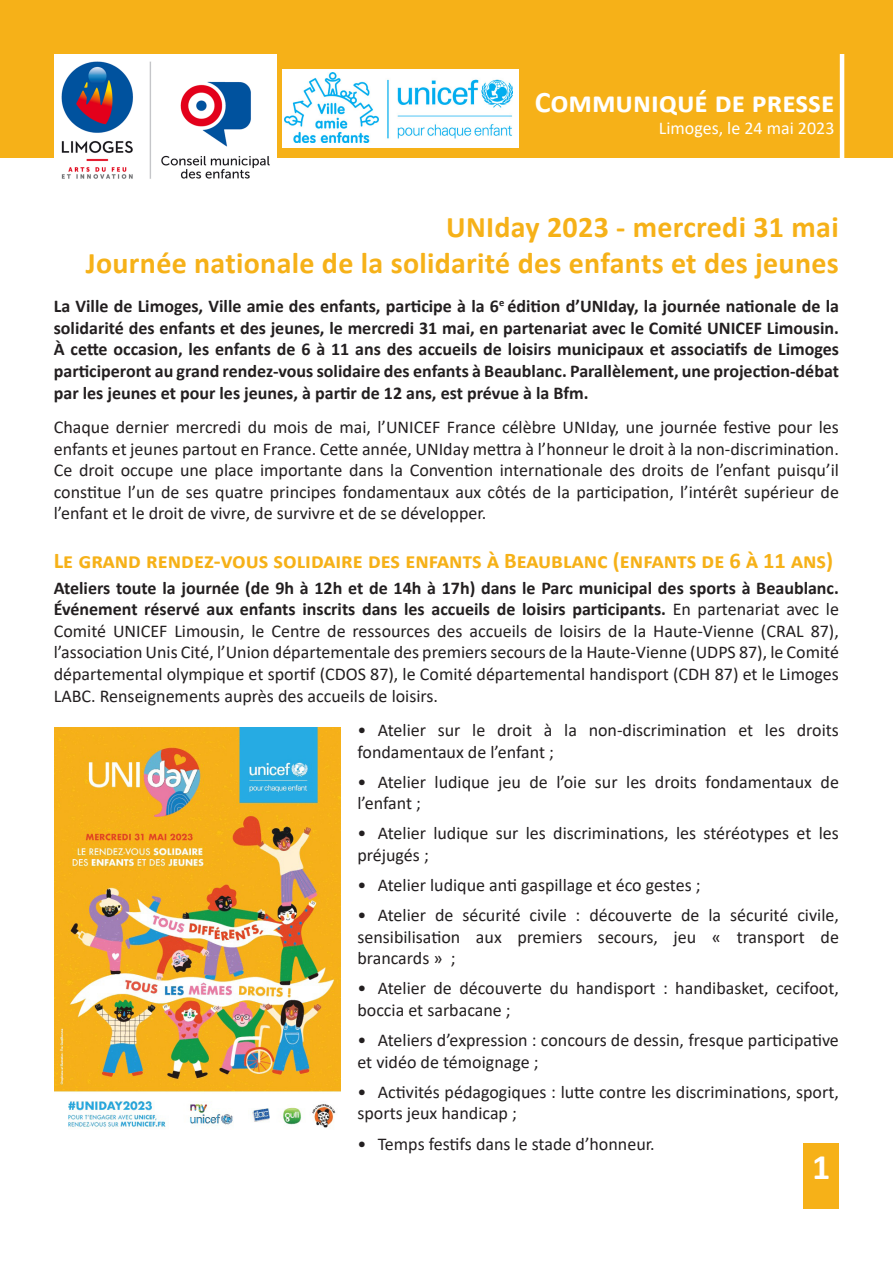
<style>
.page{position:relative;width:893px;height:1263px;background:#fff}
.page>*{position:absolute;margin:0;border:0;box-sizing:border-box;transform-origin:0 0}
.t1{font:700 36px "Calibri";color:#fff}
.t2{font:700 30px "Calibri";letter-spacing:.01em;color:#f6b118}
.t3{font:700 30px "Calibri";color:#fff}
.t4{font:700 22.5px "Calibri";color:#f6b118}
.t5{font:18px/21.6px "Calibri";color:#231f20}
.t6{font:700 18px/21.6px "Calibri";color:#231f20;text-align:justify}
.t7{font:18px "Calibri";color:#fff}
.s1{font-weight:700}
</style>
<div class="page">
<div style="left:0;top:0;width:893px;height:157px;background:#f6b118"></div>
<hr style="left:840px;top:54px;width:4px;height:112px;background:#fff">
<div style="left:804px;top:1143px;width:35px;height:66px;background:#f6b118"></div>
<div style="left:283px;top:69px;width:236px;height:79px;background:#fff"></div>
<img style="left:285px;top:72px;width:228px;height:70px">
<img style="left:54px;top:54px;width:222px;height:125px">
<img style="left:54px;top:727px;width:286px;height:402px">
<p class="t3" style="left:535px;top:81px;width:301px">Communiqué de presse</p>
<p class="t7" style="left:659px;top:115px;width:177px">Limoges, le 24 mai 2023</p>
<p class="t2" style="left:446px;top:205px;width:394px">UNIday 2023 - mercredi 31 mai</p>
<p class="t2" style="left:86px;top:241px;width:754px">Journée nationale de la solidarité des enfants et des jeunes</p>
<p class="t6" style="left:54px;top:295px;width:787px">La Ville de Limoges, Ville amie des enfants, participe à la 6<sup>e</sup> édition d’UNIday, la journée nationale de la solidarité des enfants et des jeunes, le mercredi 31 mai, en partenariat avec le Comité UNICEF Limousin.<br>À cette occasion, les enfants de 6 à 11 ans des accueils de loisirs municipaux et associatifs de Limoges participeront au grand rendez‑vous solidaire des enfants à Beaublanc. Parallèlement, une projection‑débat par les jeunes et pour les jeunes, à partir de 12 ans, est prévue à la Bfm.</p>
<p class="t5" style="left:54px;top:416px;width:787px;text-align:justify">Chaque dernier mercredi du mois de mai, l’UNICEF France célèbre UNIday, une journée festive pour les enfants et jeunes partout en France. Cette année, UNIday mettra à l’honneur le droit à la non-discrimination.<br>Ce droit occupe une place importante dans la Convention internationale des droits de l’enfant puisqu’il constitue l’un de ses quatre principes fondamentaux aux côtés de la participation, l’intérêt supérieur de l’enfant et le droit de vivre, de survivre et de se développer.</p>
<p class="t4" style="left:54px;top:544px;width:781px">Le grand rendez-vous solidaire des enfants à Beaublanc (enfants de 6 à 11 ans)</p>
<p class="t5" style="left:54px;top:576px;width:787px;text-align:justify"><span class="s1">Ateliers toute la journée (de 9h à 12h et de 14h à 17h) dans le Parc municipal des sports à Beaublanc.<br>Événement réservé aux enfants inscrits dans les accueils de loisirs participants.</span> En partenariat avec le Comité UNICEF Limousin, le Centre de ressources des accueils de loisirs de la Haute-Vienne (CRAL 87), l’association Unis Cité, l’Union départementale des premiers secours de la Haute-Vienne (UDPS 87), le Comité départemental olympique et sportif (CDOS 87), le Comité départemental handisport (CDH 87) et le Limoges LABC. Renseignements auprès des accueils de loisirs.</p>
<p class="t5" style="left:357px;top:719px;width:483px">• Atelier sur le droit à la non-discrimination et les droits fondamentaux de l’enfant ;</p>
<p class="t5" style="left:357px;top:770px;width:483px">• Atelier ludique jeu de l’oie sur les droits fondamentaux de l’enfant ;</p>
<p class="t5" style="left:357px;top:822px;width:483px">• Atelier ludique sur les discriminations, les stéréotypes et les préjugés ;</p>
<p class="t5" style="left:357px;top:874px;width:345px">• Atelier ludique anti gaspillage et éco gestes ;</p>
<p class="t5" style="left:357px;top:904px;width:483px;text-align:justify">• Atelier de sécurité civile : découverte de la sécurité civile, sensibilisation aux premiers secours, jeu « transport de brancards » ;</p>
<p class="t5" style="left:357px;top:977px;width:483px">• Atelier de découverte du handisport : handibasket, cecifoot, boccia et sarbacane ;</p>
<p class="t5" style="left:357px;top:1029px;width:483px">• Ateliers d’expression : concours de dessin, fresque participative et vidéo de témoignage ;</p>
<p class="t5" style="left:357px;top:1081px;width:483px">• Activités pédagogiques : lutte contre les discriminations, sport, sports jeux handicap ;</p>
<p class="t5" style="left:357px;top:1132px;width:299px">• Temps festifs dans le stade d’honneur.</p>
<p class="t1" style="left:812px;top:1141px;width:20px">1</p>
</div>
